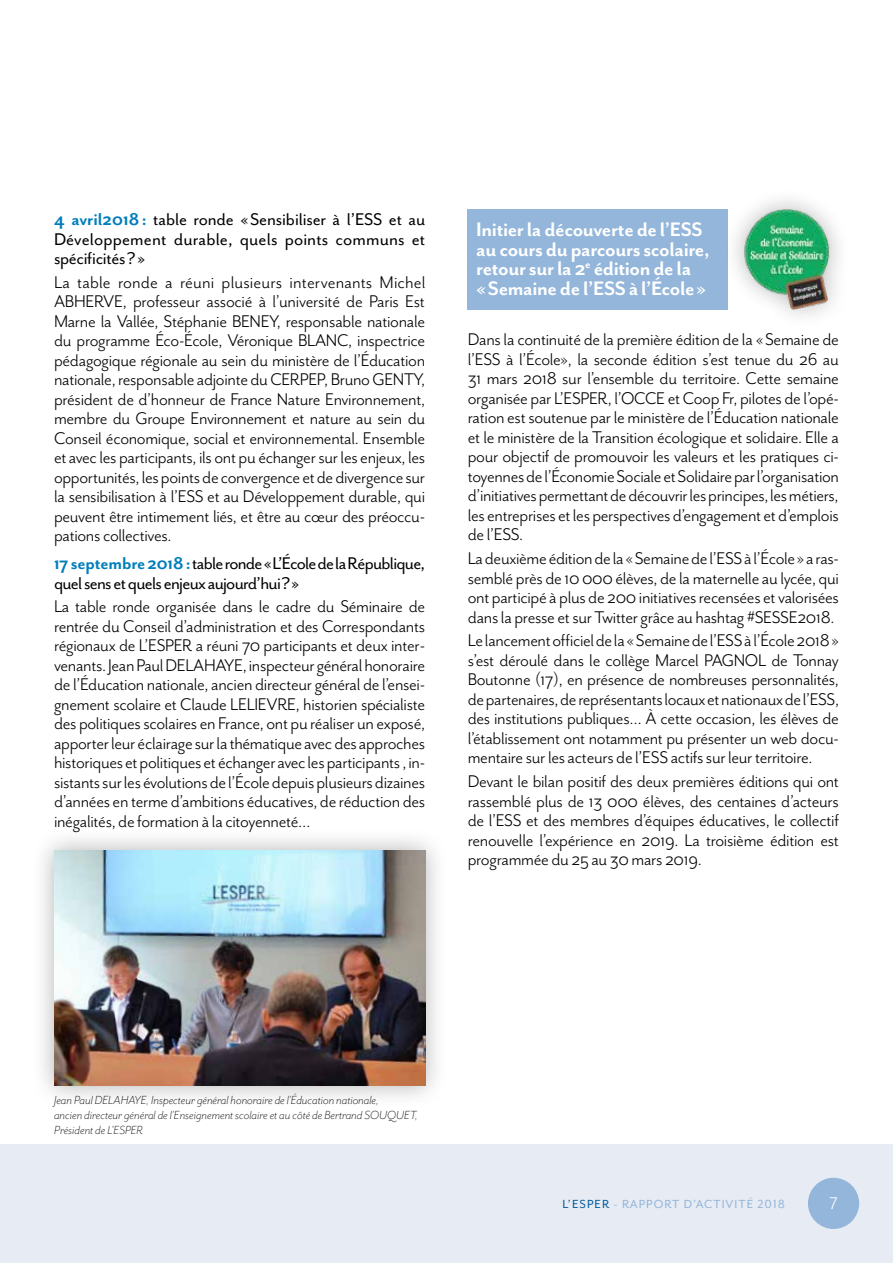
<style>
.page{position:relative;width:893px;height:1263px;background:#fff}
.page>*{position:absolute;margin:0;border:0;box-sizing:border-box;transform-origin:0 0}
.t1{font:700 22.5px/19.5px "Mr Eaves San OT";letter-spacing:-.015em;color:#fff}
.t2{font:19.5px/19.5px "Mr Eaves San OT";letter-spacing:-.015em;color:#000;text-align:justify}
.t3{font:19.5px/19.5px "Mr Eaves San OT";letter-spacing:-.035em;color:#000;text-align:justify}
.t4{font:19.5px "Mr Eaves San OT";color:#fff}
.t5{font:italic 300 13.5px/15px "Mr Eaves San OT";color:#000}
.t6{font:13.5px "Mr Eaves San OT";letter-spacing:.075em;color:#93b6da}
.s1{font-weight:700;color:#007ebc}
.s2{color:#005c9c}
</style>
<div class="page">
<div style="left:0;top:1144px;width:893px;height:119px;background:#e7ebf4"></div>
<div style="left:808px;top:1178px;width:51px;height:51px;background:#93b6da;border-radius:50%"></div>
<div style="left:31px;top:827px;width:417px;height:282px;background:#000;opacity:.3"></div>
<img style="left:54px;top:851px;width:371px;height:235px">
<div style="left:468px;top:209px;width:260px;height:100px;background:#93b6da"></div>
<div style="left:722px;top:187px;width:129px;height:142px;background:#000;opacity:.3"></div>
<img style="left:728px;top:209px;width:111px;height:100px">
<p class="t3" style="left:54px;top:210px;width:373px"><span class="s1">4 avril2018:</span> table ronde «Sensibiliser à l’ESS et au Développement durable, quels points communs et spécificités?»</p>
<p class="t2" style="left:54px;top:273px;width:373px">La table ronde a réuni plusieurs intervenants Michel ABHERVE, professeur associé à l’université de Paris Est Marne la Vallée, Stéphanie BENEY, responsable nationale du programme Éco-École, Véronique BLANC, inspectrice pédagogique régionale au sein du ministère de l’Éducation nationale, responsable adjointe du CERPEP, Bruno GENTY, président de d’honneur de France Nature Environnement, membre du Groupe Environnement et nature au sein du Conseil économique, social et environnemental. Ensemble et avec les participants, ils ont pu échanger sur les enjeux, les opportunités, les points de convergence et de divergence sur la sensibilisation à l’ESS et au Développement durable, qui peuvent être intimement liés, et être au cœur des préoccu&shy;pations collectives.</p>
<p class="t3" style="left:54px;top:554px;width:373px"><span class="s1">17 septembre 2018:</span> table ronde «L’École de la République, quel sens et quels enjeux aujourd’hui?»</p>
<p class="t2" style="left:54px;top:597px;width:373px">La table ronde organisée dans le cadre du Séminaire de rentrée du Conseil d’administration et des Correspondants régionaux de L’ESPER a réuni 70 participants et deux inter&shy;venants. Jean Paul DELAHAYE, inspecteur général honoraire de l’Éducation nationale, ancien directeur général de l’ensei&shy;gnement scolaire et Claude LELIEVRE, historien spécialiste des politiques scolaires en France, ont pu réaliser un exposé, apporter leur éclairage sur la thématique avec des approches historiques et politiques et échanger avec les participants , in&shy;sistants sur les évolutions de l’École depuis plusieurs dizaines d’années en terme d’ambitions éducatives, de réduction des inégalités, de formation à la citoyenneté…</p>
<p class="t1" style="left:476px;top:220px;width:235px">Initier la découverte de l’ESS au cours du parcours scolaire, retour sur la 2<sup>e</sup> édition de la «Semaine de l’ESS à l’École»</p>
<p class="t2" style="left:468px;top:330px;width:373px">Dans la continuité de la première édition de la «Semaine de l’ESS à l’École», la seconde édition s’est tenue du 26 au 31 mars 2018 sur l’ensemble du territoire. Cette semaine organisée par L’ESPER, l’OCCE et Coop Fr, pilotes de l’opé&shy;ration est soutenue par le ministère de l’Éducation nationale et le ministère de la Transition écologique et solidaire. Elle a pour objectif de promouvoir les valeurs et les pratiques ci&shy;toyennes de l’Économie Sociale et Solidaire par l’organisation d’initiatives permettant de découvrir les principes, les métiers, les entreprises et les perspectives d’engagement et d’emplois de l’ESS.</p>
<p class="t2" style="left:468px;top:549px;width:373px">La deuxième édition de la «Semaine de l’ESS à l’École» a ras&shy;semblé près de 10 000 élèves, de la maternelle au lycée, qui ont participé à plus de 200 initiatives recensées et valorisées dans la presse et sur Twitter grâce au hashtag #SESSE2018.</p>
<p class="t2" style="left:468px;top:631px;width:373px">Le lancement officiel de la «Semaine de l’ESS à l’École 2018» s’est déroulé dans le collège Marcel PAGNOL de Tonnay Boutonne (17), en présence de nombreuses personnalités, de partenaires, de représentants locaux et nationaux de l’ESS, des institutions publiques… À cette occasion, les élèves de l’établissement ont notamment pu présenter un web docu&shy;mentaire sur les acteurs de l’ESS actifs sur leur territoire.</p>
<p class="t2" style="left:468px;top:772px;width:373px">Devant le bilan positif des deux premières éditions qui ont rassemblé plus de 13 000 élèves, des centaines d’acteurs de l’ESS et des membres d’équipes éducatives, le collectif renouvelle l’expérience en 2019. La troisième édition est programmée du 25 au 30 mars 2019.</p>
<p class="t5" style="left:54px;top:1092px;width:365px">Jean Paul DELAHAYE, Inspecteur général honoraire de l’Éducation nationale,<br>ancien directeur général de l’Enseignement scolaire et au côté de Bertrand SOUQUET,<br>Président de L’ESPER</p>
<p class="t6" style="left:562px;top:1197px;width:224px"><span class="s2">L’ESPER</span> - RAPPORT D’ACTIVITÉ 2018</p>
<p class="t4" style="left:829px;top:1192px;width:10px">7</p>
</div>
